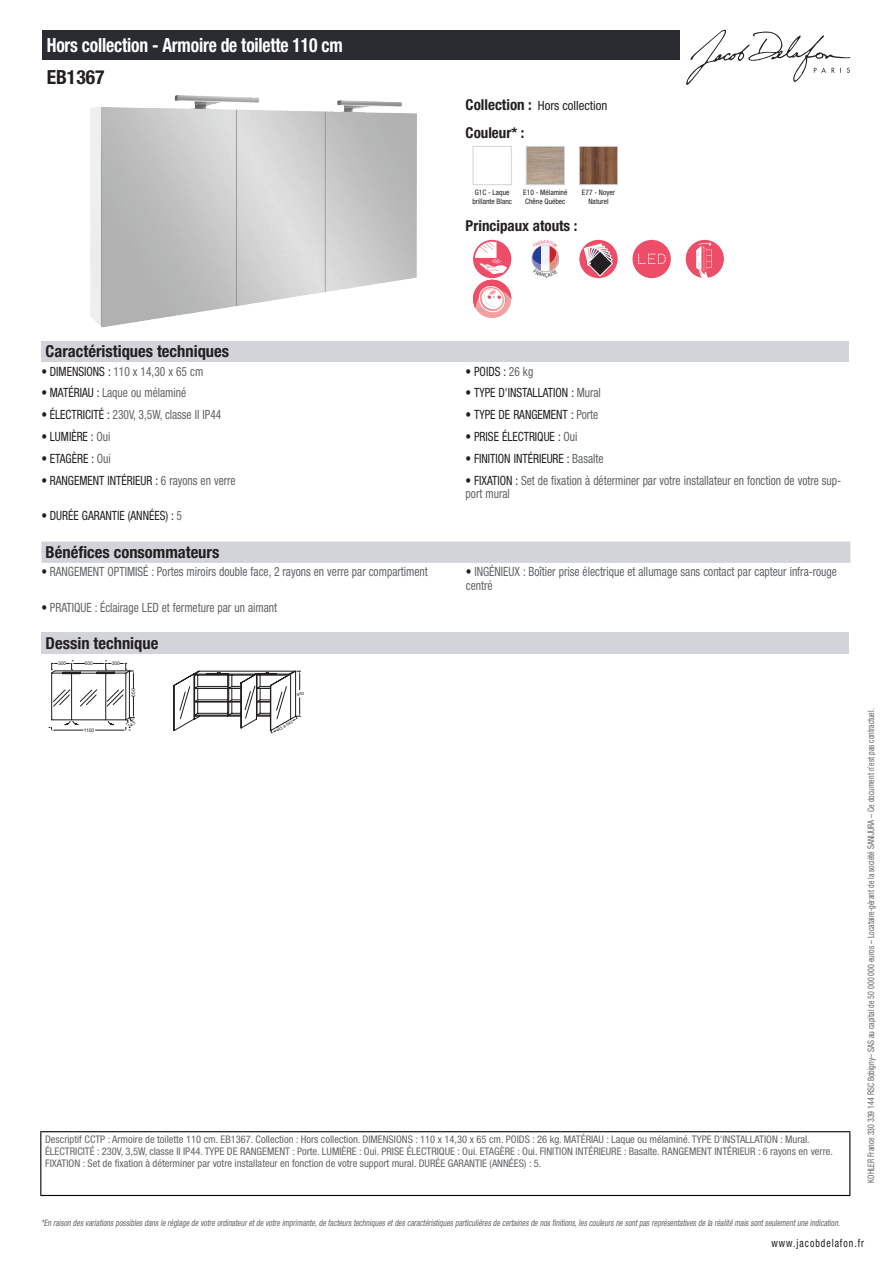
<style>
.page{position:relative;width:893px;height:1263px;background:#fff}
.page>*{position:absolute;margin:0;border:0;box-sizing:border-box;transform-origin:0 0}
.t1{font:700 condensed 19.5px "Helvetica Neue LT Std";letter-spacing:-.01em;color:#fff;scale:.9 1}
.t2{font:700 condensed 19.5px "Helvetica Neue LT Std";color:#231f20}
.t3{font:700 condensed 16.5px "Helvetica Neue LT Std";color:#231f20}
.t4{font:700 condensed 15px "Helvetica Neue LT Std";color:#231f20}
.t5{font:condensed 12.75px/13.5px "Helvetica Neue LT Std";color:#626568;scale:.9 1}
.t6{font:condensed 12.75px "Helvetica Neue LT Std";color:#231f20;scale:.9 1}
.t7{font:condensed 12.75px "Helvetica Neue LT Std";color:#231f20}
.t8{font:condensed 11.25px "Helvetica Neue LT Std";letter-spacing:.1em;color:#231f20;scale:.87 1}
.t9{font:condensed 10.5px/12px "Helvetica Neue LT Std";color:#626568}
.t10{font:italic condensed 9px "Helvetica Neue LT Std";color:#626568;scale:.87 1}
.t11{font:condensed 9px "Helvetica Neue LT Std";color:#626568;scale:.87 1}
.t12{font:condensed 7.5px/9px "Helvetica Neue LT Std";color:#231f20;text-align:center}
.t13{font:4.95px "Arial";color:#231f20}
.t14{font:4.2px "Arial";color:#231f20}
.s1{font-weight:700;font-size:15px}
.s2{color:#231f20}
.s3{color:#626568}
</style>
<div class="page">
<svg style="left:686px;top:30px;width:164px;height:55px"></svg>
<img style="left:90px;top:95px;width:308px;height:232px">
<div style="left:473px;top:146px;width:39px;height:39px;border:1px solid #d3d4da"></div>
<img style="left:528px;top:148px;width:35px;height:35px">
<div style="left:526px;top:146px;width:39px;height:39px;border:1px solid #d3d4da"></div>
<img style="left:581px;top:148px;width:35px;height:35px">
<div style="left:579px;top:146px;width:39px;height:39px;border:1px solid #d3d4da"></div>
<img style="left:558px;top:253px;width:1px;height:12px">
<div style="left:579px;top:240px;width:39px;height:38px;background:#ed4d67;border-radius:50%"></div>
<svg style="left:584px;top:244px;width:29px;height:32px"></svg>
<svg style="left:632px;top:240px;width:39px;height:38px"></svg>
<div style="left:686px;top:240px;width:38px;height:38px;background:#ed4d67;border-radius:19px"></div>
<svg style="left:696px;top:242px;width:16px;height:36px"></svg>
<div style="left:473px;top:280px;width:38px;height:38px;background:#f2a1a1;border-radius:50%"></div>
<svg style="left:473px;top:240px;width:38px;height:73px"></svg>
<div style="left:41px;top:341px;width:808px;height:21px;background:#d3d4da"></div>
<div style="left:41px;top:541px;width:809px;height:22px;background:#d3d4da"></div>
<div style="left:41px;top:633px;width:808px;height:21px;background:#d3d4da"></div>
<div style="left:43px;top:30px;width:637px;height:30px;background:#2a2c32"></div>
<hr style="left:40px;top:1131px;width:810px;height:1px;background:#040503">
<hr style="left:40px;top:1132px;width:1px;height:63px;background:#040503">
<hr style="left:849px;top:1132px;width:1px;height:63px;background:#040503">
<hr style="left:40px;top:1195px;width:810px;height:1px;background:#040503">
<svg style="left:532px;top:244px;width:26px;height:28px"></svg>
<svg style="left:49px;top:660px;width:86px;height:71px"></svg>
<svg style="left:173px;top:671px;width:128px;height:62px"></svg>
<h1 class="t1" style="left:47px;top:33px;width:330px">Hors collection - Armoire de toilette 110 cm</h1>
<h1 class="t2" style="left:47px;top:65px;width:59px">EB1367</h1>
<p class="t7" style="left:466px;top:98px;width:143px"><span class="s1">Collection :</span> Hors collection</p>
<h3 class="t4" style="left:466px;top:123px;width:60px">Couleur* :</h3>
<p class="t12" style="left:472px;top:187px;width:41px">G1C - Laque brillante Blanc</p>
<p class="t12" style="left:523px;top:187px;width:46px;text-align:left">E10 - Mélaminé<br>Chêne Québec</p>
<p class="t12" style="left:582px;top:187px;width:35px">E77 - Noyer<br>Naturel</p>
<h3 class="t4" style="left:466px;top:217px;width:113px">Principaux atouts :</h3>
<h2 class="t3" style="left:46px;top:342px;width:185px">Caractéristiques techniques</h2>
<p class="t5" style="left:41px;top:364px;width:181px"><span class="s2">• DIMENSIONS :</span> 110 x 14,30 x 65 cm</p>
<p class="t6" style="left:466px;top:364px;width:77px">• POIDS : <span class="s3">26 kg</span></p>
<p class="t5" style="left:41px;top:386px;width:163px"><span class="s2">• MATÉRIAU :</span> Laque ou mélaminé</p>
<p class="t6" style="left:466px;top:385px;width:152px">• TYPE D'INSTALLATION : <span class="s3">Mural</span></p>
<p class="t5" style="left:41px;top:408px;width:201px"><span class="s2">• ÉLECTRICITÉ :</span> 230V, 3,5W, classe II IP44</p>
<p class="t6" style="left:466px;top:407px;width:149px">• TYPE DE RANGEMENT : <span class="s3">Porte</span></p>
<p class="t6" style="left:41px;top:429px;width:78px">• LUMIÈRE : <span class="s3">Oui</span></p>
<p class="t6" style="left:466px;top:429px;width:126px">• PRISE ÉLECTRIQUE : <span class="s3">Oui</span></p>
<p class="t6" style="left:41px;top:451px;width:79px">• ETAGÈRE : <span class="s3">Oui</span></p>
<p class="t6" style="left:466px;top:451px;width:155px">• FINITION INTÉRIEURE : <span class="s3">Basalte</span></p>
<p class="t6" style="left:41px;top:473px;width:217px">• RANGEMENT INTÉRIEUR : <span class="s3">6 rayons en verre</span></p>
<p class="t5" style="left:466px;top:473px;width:419px"><span class="s2">• FIXATION :</span> Set de fixation à déterminer par votre installateur en fonction de votre sup&shy;port mural</p>
<p class="t6" style="left:41px;top:508px;width:158px">• DURÉE GARANTIE (ANNÉES) : <span class="s3">5</span></p>
<h2 class="t3" style="left:46px;top:542px;width:175px">Bénéfices consommateurs</h2>
<p class="t5" style="left:41px;top:565px;width:431px"><span class="s2">•</span> RANGEMENT OPTIMISÉ : Portes miroirs double face, 2 rayons en verre par compartiment</p>
<p class="t5" style="left:466px;top:565px;width:414px"><span class="s2">•</span> INGÉNIEUX : Boîtier prise électrique et allumage sans contact par capteur infra-rouge centré</p>
<p class="t5" style="left:41px;top:600px;width:263px"><span class="s2">•</span> PRATIQUE : Éclairage LED et fermeture par un aimant</p>
<h2 class="t3" style="left:46px;top:633px;width:114px">Dessin technique</h2>
<p class="t13" style="left:58px;top:659px;width:10px">300</p>
<p class="t13" style="left:85px;top:659px;width:10px">500</p>
<p class="t13" style="left:112px;top:659px;width:10px">300</p>
<p class="t13" style="left:130px;top:696px;width:10px;rotate:-90deg">650</p>
<p class="t13" style="left:84px;top:727px;width:12px">1100</p>
<p class="t14" style="left:275px;top:728px;width:20px;rotate:-30deg">443 à 643</p>
<p class="t9" style="left:45px;top:1134px;width:789px">Descriptif CCTP : Armoire de toilette 110 cm. EB1367. Collection : Hors collection. DIMENSIONS : 110 x 14,30 x 65 cm. POIDS : 26 kg. MATÉRIAU : Laque ou mélaminé. TYPE D'INSTALLATION : Mural.<br>ÉLECTRICITÉ : 230V, 3,5W, classe II IP44. TYPE DE RANGEMENT : Porte. LUMIÈRE : Oui. PRISE ÉLECTRIQUE : Oui. ETAGÈRE : Oui. FINITION INTÉRIEURE : Basalte. RANGEMENT INTÉRIEUR : 6 rayons en verre.<br>FIXATION : Set de fixation à déterminer par votre installateur en fonction de votre support mural. DURÉE GARANTIE (ANNÉES) : 5.</p>
<p class="t11" style="left:866px;top:1183px;width:547px;rotate:-90deg">KOHLER France 330 339 144 RSC Bobigny– SAS au capital de 50 000 000 euros – Locataire-gérant de la société SANIJURA – Ce document n’est pas contractuel.</p>
<p class="t10" style="left:41px;top:1217px;width:922px">*En raison desvariationspossiblesdansle réglage de votre ordinateuretde votre imprimante,de facteurstechniquesetdescaractéristiquesparticulièresde certainesde nosfinitions,lescouleursne sontpasreprésentativesde la réalité maissontseulementune indication.</p>
<p class="t8" style="left:772px;top:1237px;width:108px">www.jacobdelafon.fr</p>
</div>
